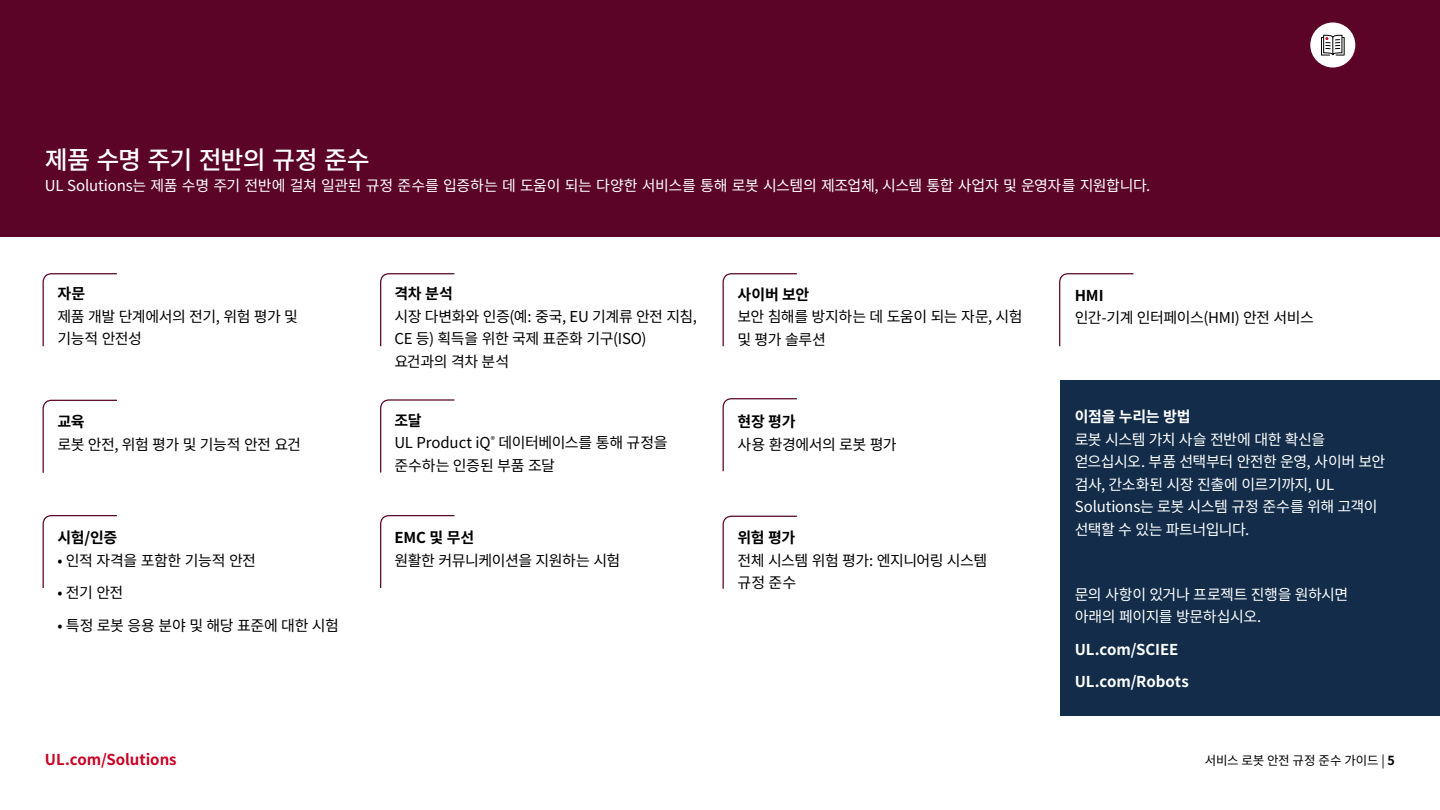
<style>
.page{position:relative;width:1440px;height:810px;background:#fff}
.page>*{position:absolute;margin:0;border:0;box-sizing:border-box;transform-origin:0 0}
.t1{font:500 25px "Noto Sans CJ Kkr";letter-spacing:-.035em;color:#fff}
.t2{font:15px/22.5px "Noto Sans CJ Kkr";letter-spacing:-.03em;color:#000}
.t3{font:15px/22.5px "Noto Sans CJ Kkr";letter-spacing:-.03em;color:#fff}
.t4{font:700 15px "Noto Sans CJ Kkr";letter-spacing:-.015em;color:#000}
.t5{font:700 15px/32.5px "Noto Sans CJ Kkr";letter-spacing:-.005em;color:#fff}
.t6{font:700 15px "Noto Sans CJ Kkr";color:#ca0123}
.t7{font:12.5px "Noto Sans CJ Kkr";letter-spacing:-.025em;color:#000}
.s1{font-weight:700}
</style>
<div class="page">
<div style="left:1060px;top:380px;width:380px;height:336px;background:#122c49"></div>
<div style="left:0;top:0;width:1440px;height:236px;background:#5b0428"></div>
<svg style="left:42px;top:273px;width:75px;height:74px"></svg>
<svg style="left:380px;top:273px;width:75px;height:74px"></svg>
<svg style="left:380px;top:399px;width:75px;height:74px"></svg>
<svg style="left:722px;top:515px;width:75px;height:74px"></svg>
<svg style="left:722px;top:398px;width:75px;height:74px"></svg>
<svg style="left:722px;top:273px;width:75px;height:74px"></svg>
<svg style="left:1059px;top:273px;width:75px;height:74px"></svg>
<svg style="left:380px;top:515px;width:75px;height:74px"></svg>
<svg style="left:42px;top:399px;width:75px;height:74px"></svg>
<svg style="left:42px;top:515px;width:75px;height:74px"></svg>
<div style="left:1310px;top:22px;width:45px;height:46px;background:#fff;border-radius:50%"></div>
<svg style="left:1321px;top:35px;width:24px;height:20px"></svg>
<h1 class="t1" style="left:45px;top:145px;width:326px">제품 수명 주기 전반의 규정 준수</h1>
<p class="t3" style="left:45px;top:175px;width:1107px">UL Solutions는 제품 수명 주기 전반에 걸쳐 일관된 규정 준수를 입증하는 데 도움이 되는 다양한 서비스를 통해 로봇 시스템의 제조업체, 시스템 통합 사업자 및 운영자를 지원합니다.</p>
<p class="t4" style="left:57px;top:286px;width:29px">자문</p>
<p class="t2" style="left:57px;top:306px;width:242px">제품 개발 단계에서의 전기, 위험 평가 및 기능적 안전성</p>
<p class="t4" style="left:57px;top:413px;width:29px">교육</p>
<p class="t2" style="left:57px;top:433px;width:245px">로봇 안전, 위험 평가 및 기능적 안전 요건</p>
<p class="t4" style="left:58px;top:529px;width:61px">시험/인증</p>
<p class="t2" style="left:58px;top:549px;width:200px">• 인적 자격을 포함한 기능적 안전</p>
<p class="t2" style="left:58px;top:582px;width:67px">• 전기 안전</p>
<p class="t2" style="left:58px;top:614px;width:283px">• 특정 로봇 응용 분야 및 해당 표준에 대한 시험</p>
<p class="t4" style="left:394px;top:286px;width:60px">격차 분석</p>
<p class="t2" style="left:394px;top:306px;width:304px">시장 다변화와 인증(예: 중국, EU 기계류 안전 지침,<br>CE 등) 획득을 위한 국제 표준화 기구(ISO) 요건과의 격차 분석</p>
<p class="t2" style="left:394px;top:410px;width:275px"><span class="s1">조달<br></span>UL Product iQ<sup>®</sup> 데이터베이스를 통해 규정을 준수하는 인증된 부품 조달</p>
<p class="t4" style="left:394px;top:530px;width:81px">EMC 및 무선</p>
<p class="t2" style="left:394px;top:550px;width:228px">원활한 커뮤니케이션을 지원하는 시험</p>
<p class="t4" style="left:738px;top:286px;width:73px">사이버 보안</p>
<p class="t2" style="left:738px;top:306px;width:287px">보안 침해를 방지하는 데 도움이 되는 자문, 시험 및 평가 솔루션</p>
<p class="t4" style="left:738px;top:413px;width:60px">현장 평가</p>
<p class="t2" style="left:738px;top:433px;width:161px">사용 환경에서의 로봇 평가</p>
<p class="t4" style="left:738px;top:530px;width:59px">위험 평가</p>
<p class="t2" style="left:738px;top:550px;width:251px">전체 시스템 위험 평가: 엔지니어링 시스템 규정 준수</p>
<p class="t4" style="left:1075px;top:287px;width:30px">HMI</p>
<p class="t2" style="left:1075px;top:307px;width:241px">인간-기계 인터페이스(HMI) 안전 서비스</p>
<p class="t5" style="left:1075px;top:401px;width:118px">이점을 누리는 방법</p>
<p class="t3" style="left:1075px;top:428px;width:312px">로봇 시스템 가치 사슬 전반에 대한 확신을 얻으십시오. 부품 선택부터 안전한 운영, 사이버 보안 검사, 간소화된 시장 진출에 이르기까지, UL<br>Solutions는 로봇 시스템 규정 준수를 위해 고객이 선택할 수 있는 파트너입니다.</p>
<p class="t3" style="left:1075px;top:583px;width:275px">문의 사항이 있거나 프로젝트 진행을 원하시면 아래의 페이지를 방문하십시오.</p>
<p class="t5" style="left:1075px;top:633px;width:116px">UL.com/SCIEE<br>UL.com/Robots</p>
<p class="t6" style="left:45px;top:751px;width:133px">UL.com/Solutions</p>
<p class="t7" style="left:1205px;top:753px;width:192px">서비스 로봇 안전 규정 준수 가이드 | <span class="s1">5</span></p>
</div>
